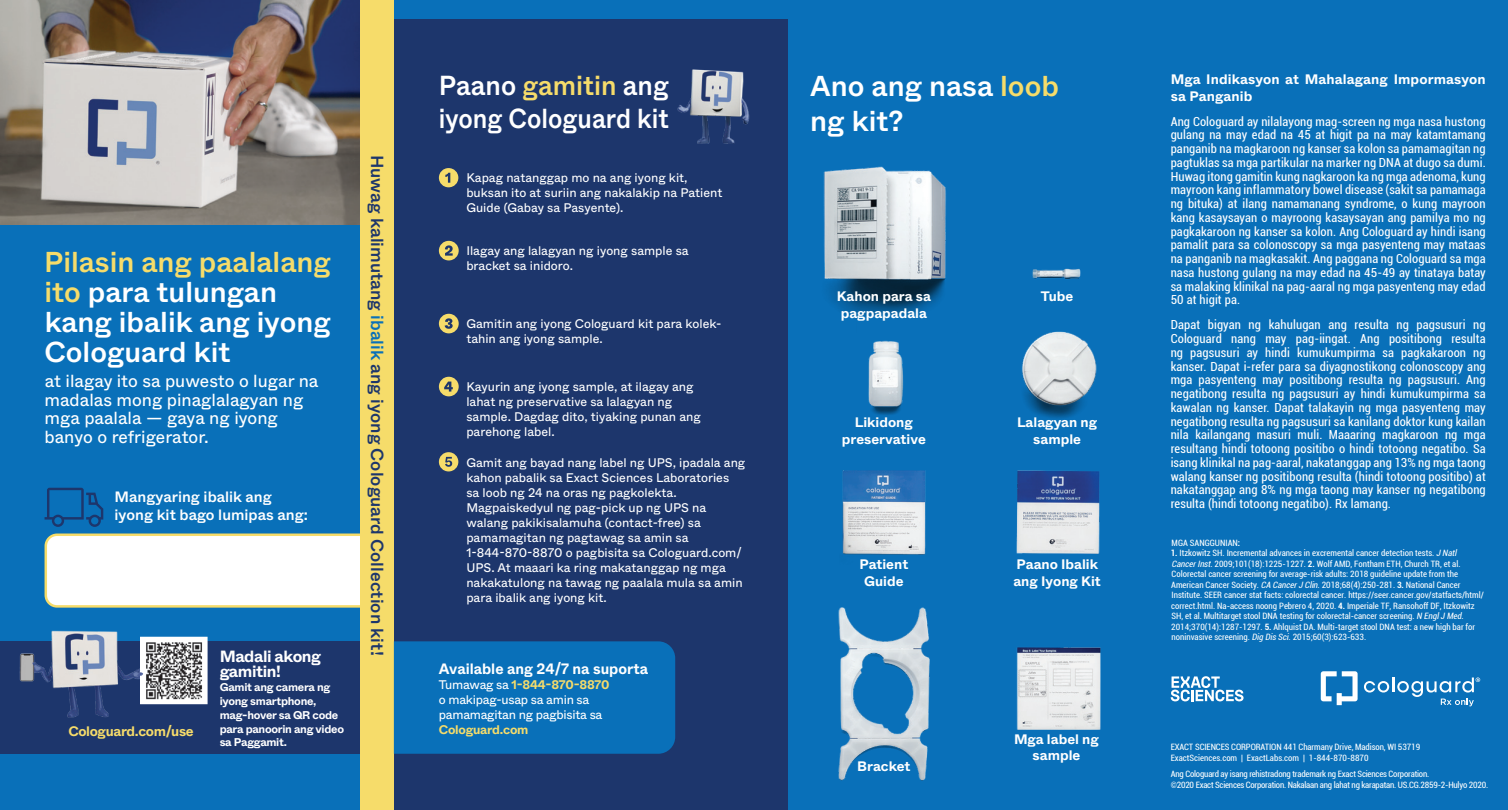
<style>
.page{position:relative;width:1508px;height:810px;background:#fff}
.page>*{position:absolute;margin:0;border:0;box-sizing:border-box;transform-origin:0 0}
.t1{font:500 28.75px/30px "Whyte";color:#fff}
.t2{font:500 27.5px/33px "Whyte";color:#fff;scale:.95 1}
.t3{font:17.5px/18.8px "Whyte";color:#fff}
.t4{font:500 17.5px "Whyte";color:#1d366c}
.t5{font:700 16.25px/15px "Whyte";letter-spacing:-.025em;color:#fff}
.t6{font:500 15px/18px "Whyte";color:#fff}
.t7{font:700 15px "Whyte";color:#fff}
.t8{font:700 13.75px/16.5px "Whyte";color:#fff;text-align:center}
.t9{font:700 13.75px "Whyte";letter-spacing:-.025em;color:#f6dc6a}
.t10{font:condensed 12.5px/13.8px "Roboto";letter-spacing:.01em;color:#fff;text-align:justify}
.t11{font:12.5px/15px "Whyte";color:#fff}
.t12{font:12.5px/15px "Whyte";letter-spacing:-.02em;color:#fff}
.t13{font:700 11.25px/13.8px "Whyte";letter-spacing:-.025em;color:#fff}
.t14{font:condensed 8.75px/10.5px "Roboto";color:#fff}
.t15{font:condensed 8.75px "Roboto";letter-spacing:-.025em;color:#fff}
.t16{font:condensed 8.75px "Roboto";letter-spacing:-.02em;color:#fff}
.s1{color:#f6dc6a}
.s2{color:#0970b9}
.s3{font-weight:700;color:#f6dc6a}
.s4{font-weight:700}
.s5{font-style:italic}
</style>
<div class="page">
<div style="left:0;top:0;width:360px;height:810px;background:#0970b9"></div>
<div style="left:0;top:641px;width:360px;height:113px;background:#1d366c"></div>
<svg style="left:44px;top:488px;width:316px;height:120px"></svg>
<img style="left:0;top:0;width:360px;height:225px">
<div style="left:360px;top:0;width:34px;height:810px;background:#f6dc6a"></div>
<img style="left:19px;top:630px;width:126px;height:88px">
<img style="left:142px;top:639px;width:64px;height:63px">
<div style="left:140px;top:637px;width:68px;height:67px;border:1px solid #fff"></div>
<svg style="left:134px;top:669px;width:11px;height:7px"></svg>
<div style="left:1148px;top:0;width:360px;height:810px;background:#0970b9"></div>
<svg style="left:1170px;top:676px;width:73px;height:25px"></svg>
<svg style="left:1320px;top:671px;width:37px;height:34px"></svg>
<svg style="left:1364px;top:677px;width:116px;height:29px"></svg>
<div style="left:788px;top:0;width:360px;height:810px;background:#0970b9"></div>
<img style="left:823px;top:166px;width:123px;height:150px">
<img style="left:842px;top:470px;width:84px;height:85px">
<img style="left:1016px;top:470px;width:84px;height:84px">
<img style="left:1016px;top:647px;width:85px;height:83px">
<img style="left:868px;top:340px;width:36px;height:75px">
<img style="left:1022px;top:331px;width:75px;height:87px">
<img style="left:1032px;top:268px;width:49px;height:11px">
<img style="left:838px;top:607px;width:92px;height:174px">
<div style="left:394px;top:0;width:394px;height:810px;background:#1d366c"></div>
<div style="left:394px;top:641px;width:281px;height:113px;background:#0970b9"></div>
<div style="left:394px;top:0;width:394px;height:19px;background:#0970b9"></div>
<img style="left:677px;top:69px;width:73px;height:75px">
<svg style="left:439px;top:241px;width:20px;height:19px"></svg>
<svg style="left:439px;top:314px;width:20px;height:19px"></svg>
<svg style="left:439px;top:377px;width:20px;height:19px"></svg>
<svg style="left:439px;top:168px;width:19px;height:19px"></svg>
<svg style="left:439px;top:452px;width:19px;height:19px"></svg>
<p class="t1" style="left:44px;top:246px;width:288px"><span class="s1">Pilasin ang paalalang ito</span> para tulungan kang ibalik ang iyong<br>Cologuard kit</p>
<p class="t3" style="left:45px;top:370px;width:275px">at ilagay ito sa puwesto o lugar na madalas mong pinaglalagyan ng mga paalala — gaya ng iyong banyo o refrigerator.</p>
<p class="t6" style="left:114px;top:487px;width:195px">Mangyaring ibalik ang iyong kit bago lumipas ang:</p>
<p class="t9" style="left:68px;top:721px;width:127px">Cologuard.com/use</p>
<p class="t5" style="left:220px;top:648px;width:103px">Madali akong gamitin!</p>
<p class="t13" style="left:220px;top:680px;width:126px">Gamit ang camera ng iyong smartphone, mag-hover sa QR code para panoorin ang video sa Paggamit.</p>
<p class="t4" style="left:391px;top:155px;width:503px;rotate:90deg">Huwag kalimutang <span class="s2">ibalik</span> ang iyong Cologuard Collection kit!</p>
<p class="t2" style="left:439px;top:68px;width:243px">Paano <span class="s1">gamitin</span> ang iyong Cologuard kit</p>
<p class="t11" style="left:466px;top:170px;width:258px">Kapag natanggap mo na ang iyong kit, buksan ito at suriin ang nakalakip na Patient<br>Guide (Gabay sa Pasyente).</p>
<p class="t11" style="left:466px;top:243px;width:224px">Ilagay ang lalagyan ng iyong sample sa bracket sa inidoro.</p>
<p class="t11" style="left:466px;top:316px;width:256px">Gamitin ang iyong Cologuard kit para kolek&shy;tahin ang iyong sample.</p>
<p class="t11" style="left:466px;top:379px;width:236px">Kayurin ang iyong sample, at ilagay ang lahat ng preservative sa lalagyan ng sample. Dagdag dito, tiyaking punan ang parehong label.</p>
<p class="t11" style="left:466px;top:454px;width:280px">Gamit ang bayad nang label ng UPS, ipadala ang kahon pabalik sa Exact Sciences Laboratories<br>sa loob ng 24 na oras ng pagkolekta.<br>Magpaiskedyul ng pag-pick up ng UPS na walang pakikisalamuha (contact-free) sa pamamagitan ng pagtawag sa amin sa 1-844-870-8870 o pagbisita sa Cologuard.com/ UPS. At maaari ka ring makatanggap ng mga nakakatulong na tawag ng paalala mula sa amin para ibalik ang iyong kit.</p>
<p class="t7" style="left:439px;top:657px;width:211px">Available ang 24/7 na suporta</p>
<p class="t12" style="left:439px;top:676px;width:172px">Tumawag sa <span class="s3">1-844-870-8870 </span>o makipag-usap sa amin sa pamamagitan ng pagbisita sa<br><span class="s3">Cologuard.com</span></p>
<p class="t1" style="left:810px;top:67px;width:250px;line-height:34.5px">Ano ang nasa <span class="s1">loob </span>ng kit?</p>
<p class="t8" style="left:837px;top:288px;width:96px;text-align:left">Kahon para sa pagpapadala</p>
<p class="t8" style="left:842px;top:413px;width:85px">Likidong preservative</p>
<p class="t8" style="left:1041px;top:288px;width:34px">Tube</p>
<p class="t8" style="left:1017px;top:413px;width:82px">Lalagyan ng sample</p>
<p class="t8" style="left:859px;top:555px;width:50px">Patient<br>Guide</p>
<p class="t8" style="left:1013px;top:555px;width:89px;text-align:left">Paano Ibalik ang Iyong Kit</p>
<p class="t8" style="left:857px;top:757px;width:55px">Bracket</p>
<p class="t8" style="left:1014px;top:730px;width:86px">Mga label ng sample</p>
<p class="t8" style="left:1170px;top:70px;width:316px;text-align:left">Mga Indikasyon at Mahalagang Impormasyon sa Panganib</p>
<p class="t10" style="left:1170px;top:114px;width:316px">Ang Cologuard ay nilalayong mag-screen ng mga nasa hustong gulang na may edad na 45 at higit pa na may katamtamang panganib na magkaroon ng kanser sa kolon sa pamamagitan ng pagtuklas sa mga partikular na marker ng DNA at dugo sa dumi.<br>Huwag itong gamitin kung nagkaroon ka ng mga adenoma, kung mayroon kang inflammatory bowel disease (sakit sa pamamaga ng bituka) at ilang namamanang syndrome, o kung mayroon kang kasaysayan o mayroong kasaysayan ang pamilya mo ng pagkakaroon ng kanser sa kolon. Ang Cologuard ay hindi isang pamalit para sa colonoscopy sa mga pasyenteng may mataas na panganib na magkasakit. Ang paggana ng Cologuard sa mga nasa hustong gulang na may edad na 45-49 ay tinataya batay sa malaking klinikal na pag-aaral ng mga pasyenteng may edad 50 at higit pa.</p>
<p class="t10" style="left:1170px;top:318px;width:316px">Dapat bigyan ng kahulugan ang resulta ng pagsusuri ng Cologuard nang may pag-iingat. Ang positibong resulta ng pagsusuri ay hindi kumukumpirma sa pagkakaroon ng kanser. Dapat i-refer para sa diyagnostikong colonoscopy ang mga pasyenteng may positibong resulta ng pagsusuri. Ang negatibong resulta ng pagsusuri ay hindi kumukumpirma sa kawalan ng kanser. Dapat talakayin ng mga pasyenteng may negatibong resulta ng pagsusuri sa kanilang doktor kung kailan nila kailangang masuri muli. Maaaring magkaroon ng mga resultang hindi totoong positibo o hindi totoong negatibo. Sa isang klinikal na pag-aaral, nakatanggap ang 13% ng mga taong walang kanser ng positibong resulta (hindi totoong positibo) at nakatanggap ang 8% ng mga taong may kanser ng negatibong resulta (hindi totoong negatibo). Rx lamang.</p>
<p class="t14" style="left:1171px;top:537px;width:70px">MGA SANGGUNIAN<span class="s4">:</span></p>
<p class="t14" style="left:1170px;top:547px;width:315px"><span class="s4">1.</span> Itzkowitz SH. Incremental advances in excremental cancer detection tests. <span class="s5">JNatl CancerInst.</span>2009;101(18):1225-1227. <span class="s4">2.</span> Wolf AMD, Fontham ETH, Church TR, et al.<br>Colorectal cancer screening for average-risk adults: 2018 guideline update from the American Cancer Society. <span class="s5">CA CancerJClin.</span>2018;68(4):250-281. <span class="s4">3.</span> National Cancer Institute. SEER cancer stat facts: colorectal cancer. https://seer.cancer.gov/statfacts/html/ correct.html. Na-access noong Pebrero 4, 2020. <span class="s4">4.</span> Imperiale TF, Ransohoff DF, Itzkowitz SH, et al. Multitarget stool DNA testing for colorectal-cancer screening. <span class="s5">N EnglJ Med.<br></span>2014;370(14):1287-1297. <span class="s4">5.</span> Ahlquist DA. Multi-target stool DNA test: a new high bar for noninvasive screening. <span class="s5">Dig Dis Sci.</span>2015;60(3):623-633.</p>
<p class="t14" style="left:1170px;top:742px;width:251px">EXACT SCIENCES CORPORATION 441 Charmany Drive, Madison, WI 53719<br>ExactSciences.com | ExactLabs.com | 1-844-870-8870</p>
<p class="t16" style="left:1170px;top:768px;width:260px">Ang Cologuard ay isang rehistradong trademark ng Exact Sciences Corporation.</p>
<p class="t15" style="left:1170px;top:778px;width:319px">©2020 Exact Sciences Corporation. Nakalaan ang lahat ng karapatan. US.CG.2859-2-Hulyo 2020.</p>
</div>
